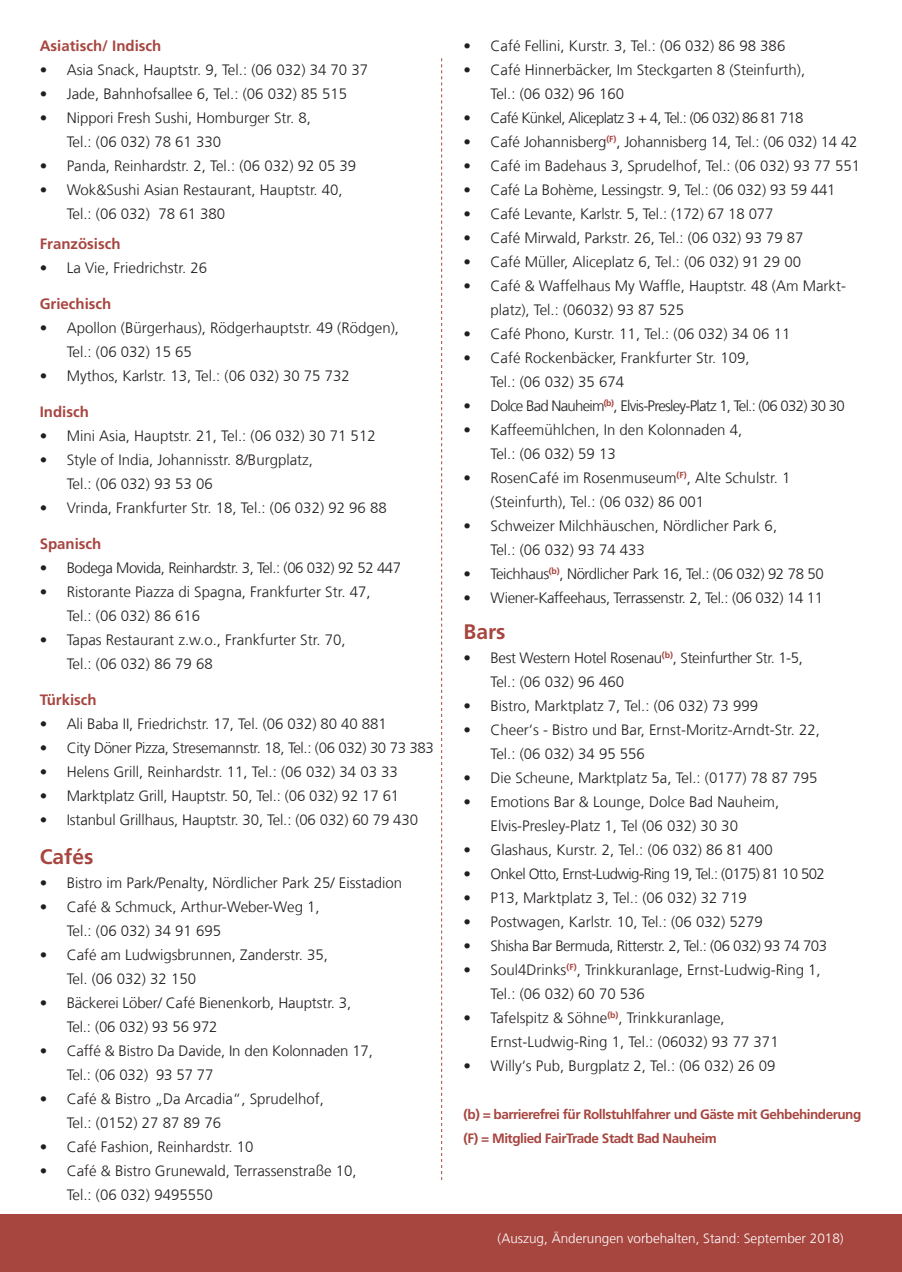
<style>
.page{position:relative;width:902px;height:1272px;background:#fff}
.page>*{position:absolute;margin:0;border:0;box-sizing:border-box;transform-origin:0 0}
.t1{font:700 21px "Frutiger LT Com";color:#a7453f}
.t2{font:300 15px/24px "Frutiger LT Com";color:#231f20}
.t3{font:300 15px/24px "Frutiger LT Com";letter-spacing:-.025em;color:#231f20}
.t4{font:300 15px "Frutiger LT Com";letter-spacing:-.03em;color:#231f20}
.t5{font:700 15px "Frutiger LT Com";color:#a7453f}
.t6{font:300 15px "Frutiger LT Com";letter-spacing:-.05em;color:#231f20}
.t7{font:300 15px "Frutiger LT Com";letter-spacing:-.04em;color:#231f20}
.t8{font:300 15px "Frutiger LT Com";letter-spacing:-.045em;color:#231f20}
.t9{font:700 13.5px/24px "Frutiger LT Com";letter-spacing:-.035em;color:#a7453f}
.t10{font:300 13.5px "Frutiger LT Com";color:#fff}
</style>
<div class="page">
<div style="left:0;top:1214px;width:901px;height:57px;background:#a7453f"></div>
<svg style="left:441px;top:58px;width:1px;height:1121px"></svg>
<p class="t5" style="left:40px;top:37px;width:123px">Asiatisch/ Indisch</p>
<p class="t2" style="left:40px;top:58px;width:330px">• Asia Snack, Hauptstr. 9, Tel.: (06 032) 34 70 37</p>
<p class="t2" style="left:40px;top:82px;width:309px">• Jade, Bahnhofsallee 6, Tel.: (06 032) 85 515</p>
<p class="t2" style="left:67px;top:106px;width:246px;text-indent:-27px">• Nippori Fresh Sushi, Homburger Str. 8,<br>Tel.: (06 032) 78 61 330</p>
<p class="t2" style="left:40px;top:154px;width:318px">• Panda, Reinhardstr. 2, Tel.: (06 032) 92 05 39</p>
<p class="t2" style="left:67px;top:178px;width:277px;text-indent:-27px">• Wok&amp;Sushi Asian Restaurant, Hauptstr. 40,<br>Tel.: (06 032) 78 61 380</p>
<p class="t5" style="left:40px;top:235px;width:82px">Französisch</p>
<p class="t2" style="left:40px;top:256px;width:169px">• La Vie, Friedrichstr. 26</p>
<p class="t5" style="left:40px;top:295px;width:73px">Griechisch</p>
<p class="t2" style="left:67px;top:316px;width:334px;text-indent:-27px">• Apollon (Bürgerhaus), Rödgerhauptstr. 49 (Rödgen),<br>Tel.: (06 032) 15 65</p>
<p class="t2" style="left:40px;top:364px;width:311px">• Mythos, Karlstr. 13, Tel.: (06 032) 30 75 732</p>
<p class="t5" style="left:40px;top:403px;width:51px">Indisch</p>
<p class="t2" style="left:40px;top:424px;width:337px">• Mini Asia, Hauptstr. 21, Tel.: (06 032) 30 71 512</p>
<p class="t2" style="left:67px;top:448px;width:248px;text-indent:-27px">• Style of India, Johannisstr. 8/Burgplatz,<br>Tel.: (06 032) 93 53 06</p>
<p class="t2" style="left:40px;top:496px;width:348px">• Vrinda, Frankfurter Str. 18, Tel.: (06 032) 92 96 88</p>
<p class="t5" style="left:40px;top:535px;width:63px">Spanisch</p>
<p class="t4" style="left:40px;top:559px;width:363px">• Bodega Movida, Reinhardstr. 3, Tel.: (06 032) 92 52 447</p>
<p class="t2" style="left:67px;top:580px;width:305px;text-indent:-27px">• Ristorante Piazza di Spagna, Frankfurter Str. 47,<br>Tel.: (06 032) 86 616</p>
<p class="t2" style="left:67px;top:628px;width:280px;text-indent:-27px">• Tapas Restaurant z.w.o., Frankfurter Str. 70,<br>Tel.: (06 032) 86 79 68</p>
<p class="t5" style="left:40px;top:691px;width:58px">Türkisch</p>
<p class="t2" style="left:40px;top:712px;width:348px">• Ali Baba II, Friedrichstr. 17, Tel. (06 032) 80 40 881</p>
<p class="t3" style="left:40px;top:736px;width:395px">• City Döner Pizza, Stresemannstr. 18, Tel.: (06 032) 30 73 383</p>
<p class="t2" style="left:40px;top:760px;width:359px">• Helens Grill, Reinhardstr. 11, Tel.: (06 032) 34 03 33</p>
<p class="t2" style="left:40px;top:784px;width:361px">• Marktplatz Grill, Hauptstr. 50, Tel.: (06 032) 92 17 61</p>
<p class="t2" style="left:40px;top:808px;width:380px">• Istanbul Grillhaus, Hauptstr. 30, Tel.: (06 032) 60 79 430</p>
<h1 class="t1" style="left:40px;top:844px;width:55px">Cafés</h1>
<p class="t2" style="left:40px;top:871px;width:364px">• Bistro im Park/Penalty, Nördlicher Park 25/ Eisstadion</p>
<p class="t2" style="left:67px;top:895px;width:254px;text-indent:-27px">• Café &amp; Schmuck, Arthur-Weber-Weg 1,<br>Tel.: (06 032) 34 91 695</p>
<p class="t2" style="left:67px;top:943px;width:263px;text-indent:-27px">• Café am Ludwigsbrunnen, Zanderstr. 35,<br>Tel. (06 032) 32 150</p>
<p class="t2" style="left:67px;top:991px;width:286px;text-indent:-27px">• Bäckerei Löber/ Café Bienenkorb, Hauptstr. 3,<br>Tel.: (06 032) 93 56 972</p>
<p class="t2" style="left:67px;top:1039px;width:308px;text-indent:-27px">• Caffé &amp; Bistro Da Davide, In den Kolonnaden 17,<br>Tel.: (06 032) 93 57 77</p>
<p class="t2" style="left:67px;top:1087px;width:259px;text-indent:-27px">• Café &amp; Bistro „Da Arcadia“, Sprudelhof,<br>Tel.: (0152) 27 87 89 76</p>
<p class="t2" style="left:40px;top:1135px;width:215px">• Café Fashion, Reinhardstr. 10</p>
<p class="t2" style="left:67px;top:1159px;width:291px;text-indent:-27px">• Café &amp; Bistro Grunewald, Terrassenstraße 10,<br>Tel.: (06 032) 9495550</p>
<p class="t2" style="left:463px;top:34px;width:323px">• Café Fellini, Kurstr. 3, Tel.: (06 032) 86 98 386</p>
<p class="t2" style="left:490px;top:58px;width:316px;text-indent:-27px">• Café Hinnerbäcker, Im Steckgarten 8 (Steinfurth),<br>Tel.: (06 032) 96 160</p>
<p class="t8" style="left:463px;top:109px;width:341px">• Café Künkel, Aliceplatz 3 + 4, Tel.: (06 032) 86 81 718</p>
<p class="t2" style="left:463px;top:130px;width:395px">• Café Johannisberg<sup>(F)</sup>, Johannisberg 14, Tel.: (06 032) 14 42</p>
<p class="t2" style="left:463px;top:154px;width:398px">• Café im Badehaus 3, Sprudelhof, Tel.: (06 032) 93 77 551</p>
<p class="t2" style="left:463px;top:178px;width:373px">• Café La Bohème, Lessingstr. 9, Tel.: (06 032) 93 59 441</p>
<p class="t2" style="left:463px;top:202px;width:311px">• Café Levante, Karlstr. 5, Tel.: (172) 67 18 077</p>
<p class="t2" style="left:463px;top:226px;width:341px">• Café Mirwald, Parkstr. 26, Tel.: (06 032) 93 79 87</p>
<p class="t2" style="left:463px;top:250px;width:339px">• Café Müller, Aliceplatz 6, Tel.: (06 032) 91 29 00</p>
<p class="t2" style="left:490px;top:274px;width:357px;text-indent:-27px">• Café &amp; Waffelhaus My Waffle, Hauptstr. 48 (Am Markt&shy;platz), Tel.: (06032) 93 87 525</p>
<p class="t2" style="left:463px;top:322px;width:328px">• Café Phono, Kurstr. 11, Tel.: (06 032) 34 06 11</p>
<p class="t2" style="left:490px;top:346px;width:260px;text-indent:-27px">• Café Rockenbäcker, Frankfurter Str. 109,<br>Tel.: (06 032) 35 674</p>
<p class="t6" style="left:463px;top:397px;width:382px">• Dolce Bad Nauheim<sup>(b)</sup>, Elvis-Presley-Platz 1, Tel.: (06 032) 30 30</p>
<p class="t2" style="left:490px;top:418px;width:253px;text-indent:-27px">• Kaffeemühlchen, In den Kolonnaden 4,<br>Tel.: (06 032) 59 13</p>
<p class="t2" style="left:490px;top:466px;width:301px;text-indent:-27px">• RosenCafé im Rosenmuseum<sup>(F)</sup>, Alte Schulstr. 1 (Steinfurth), Tel.: (06 032) 86 001</p>
<p class="t2" style="left:490px;top:514px;width:288px;text-indent:-27px">• Schweizer Milchhäuschen, Nördlicher Park 6,<br>Tel.: (06 032) 93 74 433</p>
<p class="t3" style="left:463px;top:562px;width:362px">• Teichhaus<sup>(b)</sup>, Nördlicher Park 16, Tel.: (06 032) 92 78 50</p>
<p class="t3" style="left:463px;top:586px;width:361px">• Wiener-Kaffeehaus, Terrassenstr. 2, Tel.: (06 032) 14 11</p>
<h1 class="t1" style="left:463px;top:619px;width:43px">Bars</h1>
<p class="t3" style="left:490px;top:646px;width:314px;text-indent:-27px">• Best Western Hotel Rosenau<sup>(b)</sup>, Steinfurther Str. 1-5,<br>Tel.: (06 032) 96 460</p>
<p class="t2" style="left:463px;top:694px;width:296px">• Bistro, Marktplatz 7, Tel.: (06 032) 73 999</p>
<p class="t2" style="left:490px;top:718px;width:331px;text-indent:-27px">• Cheer‘s - Bistro und Bar, Ernst-Moritz-Arndt-Str. 22,<br>Tel.: (06 032) 34 95 556</p>
<p class="t2" style="left:463px;top:766px;width:355px">• Die Scheune, Marktplatz 5a, Tel.: (0177) 78 87 795</p>
<p class="t2" style="left:490px;top:790px;width:290px;text-indent:-27px">• Emotions Bar &amp; Lounge, Dolce Bad Nauheim,<br>Elvis-Presley-Platz 1, Tel (06 032) 30 30</p>
<p class="t2" style="left:463px;top:838px;width:311px">• Glashaus, Kurstr. 2, Tel.: (06 032) 86 81 400</p>
<p class="t7" style="left:463px;top:865px;width:363px">• Onkel Otto, Ernst-Ludwig-Ring 19, Tel.: (0175) 81 10 502</p>
<p class="t2" style="left:463px;top:886px;width:284px">• P13, Marktplatz 3, Tel.: (06 032) 32 719</p>
<p class="t2" style="left:463px;top:910px;width:301px">• Postwagen, Karlstr. 10, Tel.: (06 032) 5279</p>
<p class="t4" style="left:463px;top:937px;width:365px">• Shisha Bar Bermuda, Ritterstr. 2, Tel.: (06 032) 93 74 703</p>
<p class="t2" style="left:490px;top:958px;width:331px;text-indent:-27px">• Soul4Drinks<sup>(F)</sup>, Trinkkuranlage, Ernst-Ludwig-Ring 1,<br>Tel.: (06 032) 60 70 536</p>
<p class="t2" style="left:490px;top:1006px;width:289px;text-indent:-27px">• Tafelspitz &amp; Söhne<sup>(b)</sup>, Trinkkuranlage,<br>Ernst-Ludwig-Ring 1, Tel.: (06032) 93 77 371</p>
<p class="t2" style="left:463px;top:1054px;width:313px">• Willy‘s Pub, Burgplatz 2, Tel.: (06 032) 26 09</p>
<p class="t9" style="left:463px;top:1102px;width:399px">(b) = barrierefrei für Rollstuhlfahrer und Gäste mit Gehbehinderung (F) = Mitglied FairTrade Stadt Bad Nauheim</p>
<p class="t10" style="left:497px;top:1230px;width:347px">(Auszug, Änderungen vorbehalten, Stand: September 2018)</p>
</div>
